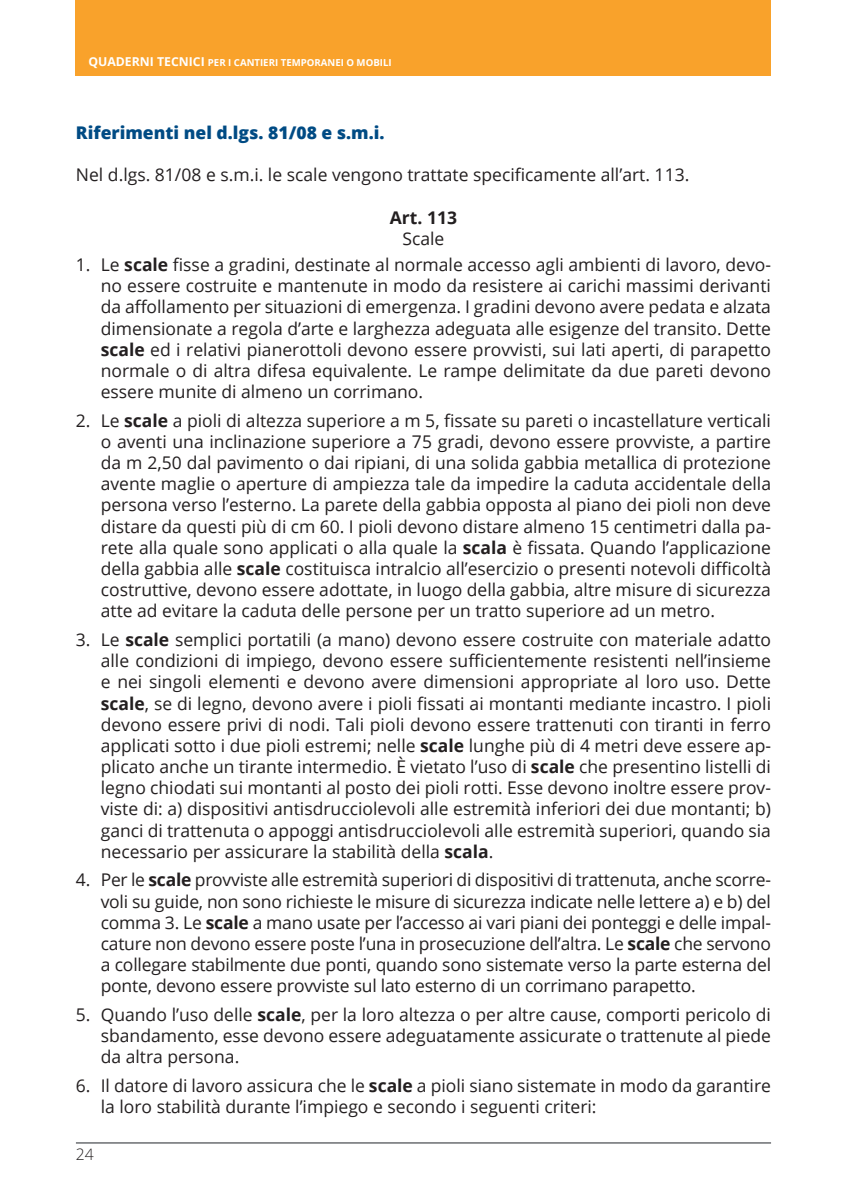
<style>
.page{position:relative;width:847px;height:1194px;background:#fff}
.page>*{position:absolute;margin:0;border:0;box-sizing:border-box;transform-origin:0 0}
.t1{font:17.5px/21.2px "Open Sans";color:#231f20;text-align:justify}
.t2{font:800 17.5px "Open Sans";color:#004b84}
.t3{font:700 17.5px "Open Sans";color:#231f20}
.t4{font:300 15.75px "Open Sans";color:#231f20}
.t5{font:700 9.62px "Open Sans";color:#fff}
.s1{font-size:12.25px}
.s2{font-weight:700}
</style>
<div class="page">
<div style="left:76px;top:0;width:694px;height:76px;background:#f9a22b"></div>
<hr style="left:76px;top:1142px;width:694px;height:1px;background:#808285">
<p class="t5" style="left:88px;top:56px;width:305px"><span class="s1">QUADERNI TECNICI</span> PER I CANTIERI TEMPORANEI O MOBILI</p>
<p class="t2" style="left:76px;top:119px;width:310px">Riferimenti nel d.lgs. 81/08 e s.m.i.</p>
<p class="t1" style="left:76px;top:164px;width:614px">Nel d.lgs. 81/08 e s.m.i. le scale vengono trattate specificamente all’art. 113.</p>
<p class="t3" style="left:390px;top:205px;width:69px">Art. 113</p>
<p class="t1" style="left:402px;top:227px;width:43px">Scale</p>
<p class="t1" style="left:101px;top:253px;width:671px;text-indent:-25px">1. Le <span class="s2">scale</span> fisse a gradini, destinate al normale accesso agli ambienti di lavoro, devo&shy;no essere costruite e mantenute in modo da resistere ai carichi massimi derivanti da affollamento per situazioni di emergenza. I gradini devono avere pedata e alzata dimensionate a regola d’arte e larghezza adeguata alle esigenze del transito. Dette <span class="s2">scale</span> ed i relativi pianerottoli devono essere provvisti, sui lati aperti, di parapetto normale o di altra difesa equivalente. Le rampe delimitate da due pareti devono essere munite di almeno un corrimano.</p>
<p class="t1" style="left:101px;top:409px;width:671px;text-indent:-25px">2. Le <span class="s2">scale</span> a pioli di altezza superiore a m 5, fissate su pareti o incastellature verticali o aventi una inclinazione superiore a 75 gradi, devono essere provviste, a partire da m 2,50 dal pavimento o dai ripiani, di una solida gabbia metallica di protezione avente maglie o aperture di ampiezza tale da impedire la caduta accidentale della persona verso l’esterno. La parete della gabbia opposta al piano dei pioli non deve distare da questi più di cm 60. I pioli devono distare almeno 15 centimetri dalla pa&shy;rete alla quale sono applicati o alla quale la <span class="s2">scala</span> è fissata. Quando l’applicazione della gabbia alle <span class="s2">scale</span> costituisca intralcio all’esercizio o presenti notevoli difficoltà costruttive, devono essere adottate, in luogo della gabbia, altre misure di sicurezza atte ad evitare la caduta delle persone per un tratto superiore ad un metro.</p>
<p class="t1" style="left:101px;top:628px;width:671px;text-indent:-25px">3. Le <span class="s2">scale</span> semplici portatili (a mano) devono essere costruite con materiale adatto alle condizioni di impiego, devono essere sufficientemente resistenti nell’insieme e nei singoli elementi e devono avere dimensioni appropriate al loro uso. Dette <span class="s2">scale</span>, se di legno, devono avere i pioli fissati ai montanti mediante incastro. I pioli devono essere privi di nodi. Tali pioli devono essere trattenuti con tiranti in ferro applicati sotto i due pioli estremi; nelle <span class="s2">scale</span> lunghe più di 4 metri deve essere ap&shy;plicato anche un tirante intermedio. è vietato l’uso di <span class="s2">scale</span> che presentino listelli di legno chiodati sui montanti al posto dei pioli rotti. Esse devono inoltre essere prov&shy;viste di: a) dispositivi antisdrucciolevoli alle estremità inferiori dei due montanti; b) ganci di trattenuta o appoggi antisdrucciolevoli alle estremità superiori, quando sia necessario per assicurare la stabilità della <span class="s2">scala</span>.</p>
<p class="t1" style="left:101px;top:869px;width:671px;text-indent:-25px">4. Per le <span class="s2">scale</span> provviste alle estremità superiori di dispositivi di trattenuta, anche scorre&shy;voli su guide, non sono richieste le misure di sicurezza indicate nelle lettere a) e b) del comma 3. Le <span class="s2">scale</span> a mano usate per l’accesso ai vari piani dei ponteggi e delle impal&shy;cature non devono essere poste l’una in prosecuzione dell’altra. Le <span class="s2">scale</span> che servono a collegare stabilmente due ponti, quando sono sistemate verso la parte esterna del ponte, devono essere provviste sul lato esterno di un corrimano parapetto.</p>
<p class="t1" style="left:101px;top:1003px;width:671px;text-indent:-25px">5. Quando l’uso delle <span class="s2">scale</span>, per la loro altezza o per altre cause, comporti pericolo di sbandamento, esse devono essere adeguatamente assicurate o trattenute al piede da altra persona.</p>
<p class="t1" style="left:101px;top:1074px;width:671px;text-indent:-25px">6. I l datore di lavoro assicura che le <span class="s2">scale</span> a pioli siano sistemate in modo da garantire la loro stabilità durante l’impiego e secondo i seguenti criteri:</p>
<p class="t4" style="left:76px;top:1143px;width:19px">24</p>
</div>
